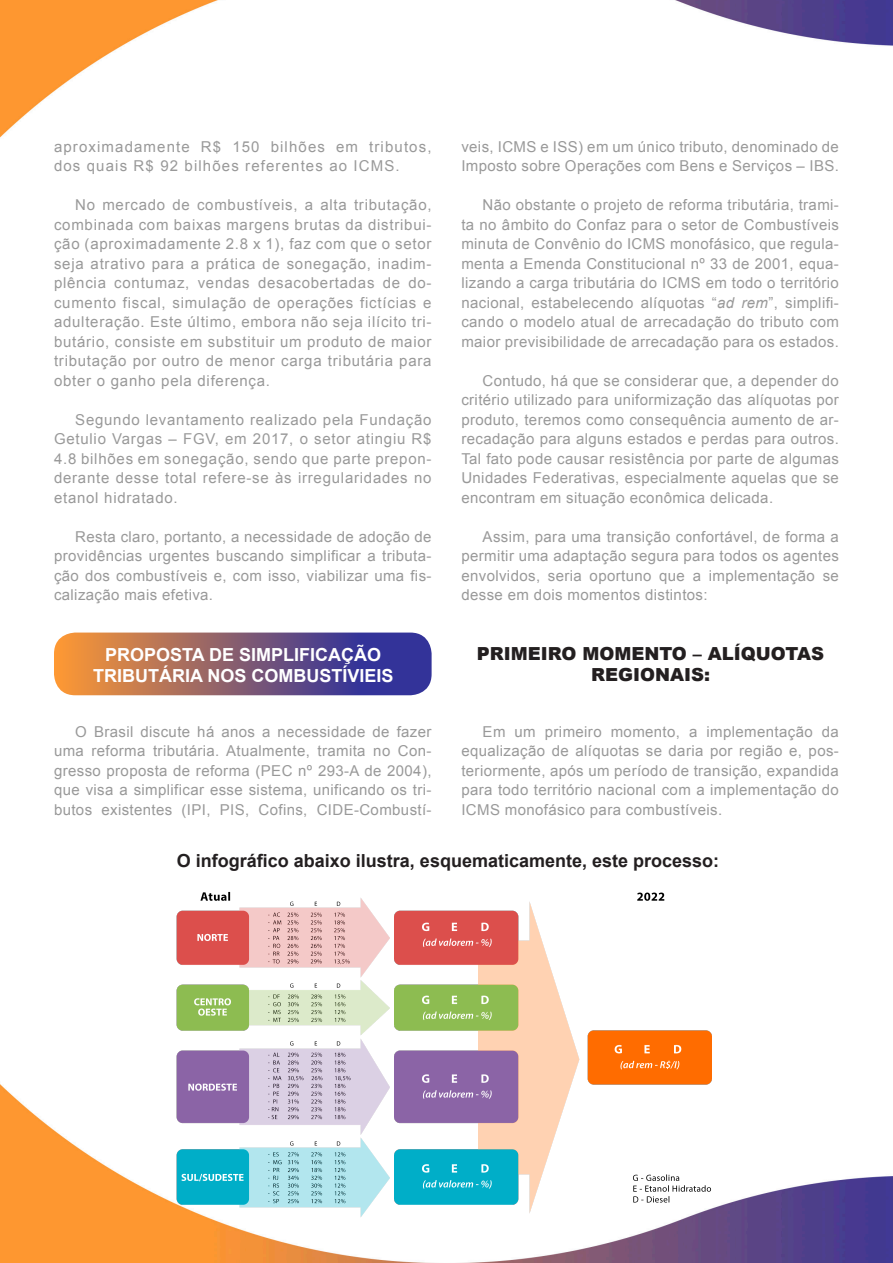
<style>
.page{position:relative;width:893px;height:1263px;background:#fff}
.page>*{position:absolute;margin:0;border:0;box-sizing:border-box;transform-origin:0 0}
.t1{font:700 18px "Arial";color:#231f20}
.t2{font:700 18px/21.6px "Arial";color:#fff;text-align:center}
.t3{font:900 18px/21.6px "Arial";color:#231f20;text-align:center}
.t4{font:15px/19.5px "Arial";letter-spacing:.025em;color:#999;text-align:justify}
.t5{font:15px/19.5px "Arial";letter-spacing:.075em;color:#999}
.s1{font-style:italic}
</style>
<div class="page">
<img style="left:0;top:0;width:893px;height:1263px">
<svg style="left:54px;top:632px;width:378px;height:63px;background:#886073"></svg>
<img style="left:173px;top:884px;width:548px;height:340px">
<p class="t5" style="left:54px;top:137px;width:379px">aproximadamente R$ 150 bilhões em tributos, dos quais R$ 92 bilhões referentes ao ICMS.</p>
<p class="t4" style="left:54px;top:195px;width:379px;text-indent:21px">No mercado de combustíveis, a alta tributação, combinada com baixas margens brutas da distribui&shy;ção (aproximadamente 2.8 x 1), faz com que o setor seja atrativo para a prática de sonegação, inadim&shy;plência contumaz, vendas desacobertadas de do&shy;cumento fiscal, simulação de operações fictícias e adulteração. Este último, embora não seja ilícito tri&shy;butário, consiste em substituir um produto de maior tributação por outro de menor carga tributária para obter o ganho pela diferença.</p>
<p class="t4" style="left:54px;top:410px;width:379px;text-indent:21px">Segundo levantamento realizado pela Fundação Getulio Vargas – FGV, em 2017, o setor atingiu R$ 4.8 bilhões em sonegação, sendo que parte prepon&shy;derante desse total refere-se às irregularidades no etanol hidratado.</p>
<p class="t4" style="left:54px;top:527px;width:379px;text-indent:21px">Resta claro, portanto, a necessidade de adoção de providências urgentes buscando simplificar a tributa&shy;ção dos combustíveis e, com isso, viabilizar uma fis&shy;calização mais efetiva.</p>
<p class="t2" style="left:93px;top:644px;width:302px">PROPOSTA DE SIMPLIFICAÇÃO<br>TRIBUTÁRIA NOS COMBUSTÍVIEIS</p>
<p class="t4" style="left:54px;top:722px;width:379px;text-indent:21px">O Brasil discute há anos a necessidade de fazer uma reforma tributária. Atualmente, tramita no Con&shy;gresso proposta de reforma (PEC nº 293-A de 2004), que visa a simplificar esse sistema, unificando os tri&shy;butos existentes (IPI, PIS, Cofins, CIDE-Combustí-</p>
<p class="t4" style="left:461px;top:137px;width:379px">veis, ICMS e ISS) em um único tributo, denominado de<br>Imposto sobre Operações com Bens e Serviços – IBS.</p>
<p class="t4" style="left:461px;top:195px;width:379px;text-indent:21px">Não obstante o projeto de reforma tributária, trami&shy;ta no âmbito do Confaz para o setor de Combustíveis minuta de Convênio do ICMS monofásico, que regula&shy;menta a Emenda Constitucional nº 33 de 2001, equa&shy;lizando a carga tributária do ICMS em todo o território nacional, estabelecendo alíquotas “<span class="s1">ad rem</span>”, simplifi&shy;cando o modelo atual de arrecadação do tributo com maior previsibilidade de arrecadação para os estados.</p>
<p class="t4" style="left:461px;top:371px;width:379px;text-indent:21px">Contudo, há que se considerar que, a depender do critério utilizado para uniformização das alíquotas por produto, teremos como consequência aumento de ar&shy;recadação para alguns estados e perdas para outros.<br>Tal fato pode causar resistência por parte de algumas Unidades Federativas, especialmente aquelas que se encontram em situação econômica delicada.</p>
<p class="t4" style="left:461px;top:527px;width:379px;text-indent:21px">Assim, para uma transição confortável, de forma a permitir uma adaptação segura para todos os agentes envolvidos, seria oportuno que a implementação se desse em dois momentos distintos:</p>
<p class="t3" style="left:477px;top:642px;width:349px">PRIMEIRO MOMENTO – ALÍQUOTAS<br>REGIONAIS:</p>
<p class="t4" style="left:461px;top:722px;width:379px;text-indent:21px">Em um primeiro momento, a implementação da equalização de alíquotas se daria por região e, pos&shy;teriormente, após um período de transição, expandida para todo território nacional com a implementação do ICMS monofásico para combustíveis.</p>
<p class="t1" style="left:177px;top:849px;width:544px">O infográfico abaixo ilustra, esquematicamente, este processo:</p>
</div>
